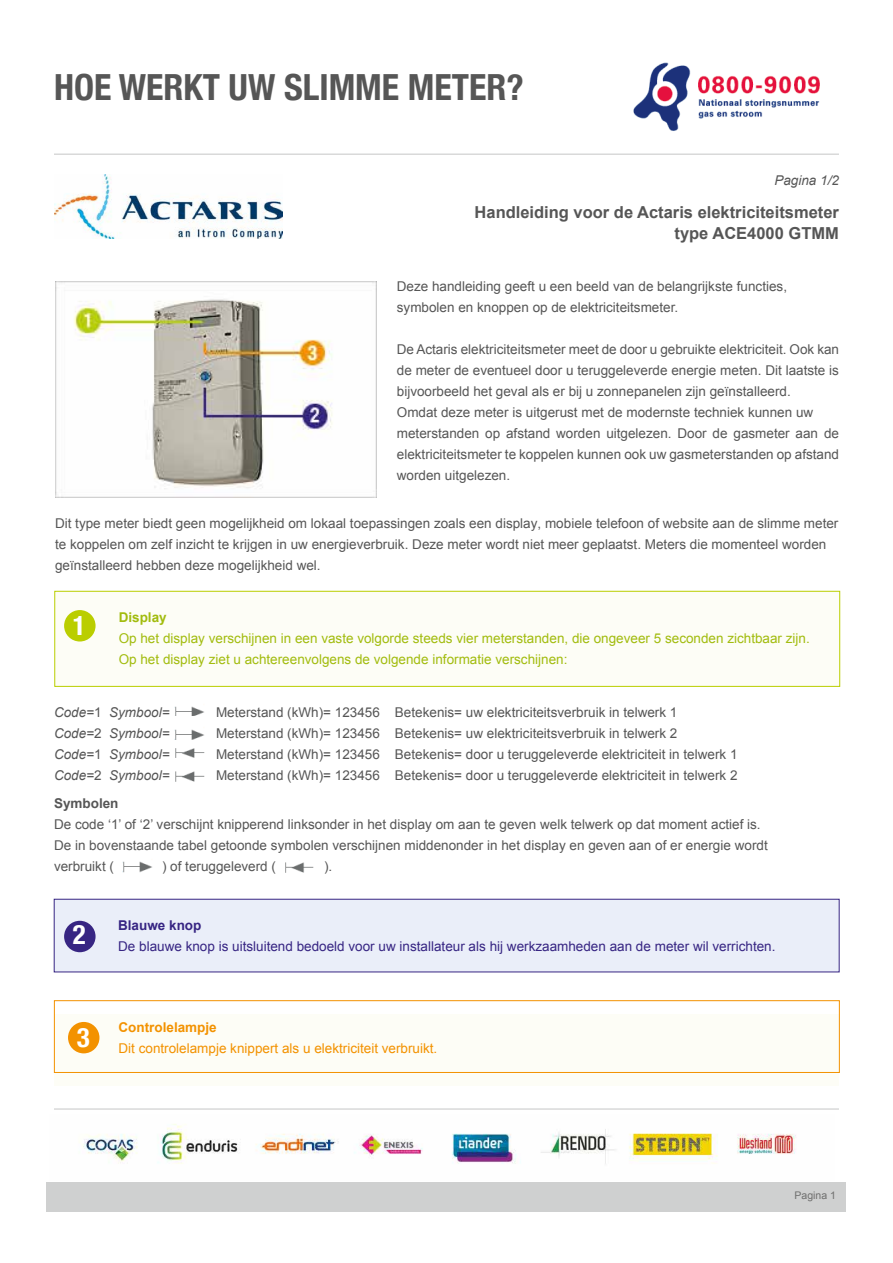
<style>
.page{position:relative;width:893px;height:1263px;background:#fff}
.page>*{position:absolute;margin:0;border:0;box-sizing:border-box;transform-origin:0 0}
.t1{font:700 condensed 36px "Helvetica Neue";color:#565656}
.t2{font:700 condensed 27px "Helvetica Neue";color:#fff}
.t3{font:700 16.5px/21px "Arial";color:#565656;text-align:right}
.t4{font:13.5px/21px "Arial";color:#565656}
.t5{font:13.5px/21px "Arial";color:#a2bc0e}
.t6{font:13.5px "Arial";color:#372583}
.t7{font:13.5px/21px "Arial";color:#f39200}
.t8{font:italic 13.5px "Arial";color:#565656}
.t9{font:700 13.5px "Arial";color:#372583}
.t10{font:700 13.5px "Arial";color:#565656}
.t11{font:700 13.5px "Arial";color:#a2bc0e}
.t12{font:10.5px "Arial";color:#565656}
.t13{font:10.5px "Arial";color:#6f6f6e}
.s1{font-style:normal}
.s2{font-weight:700}
</style>
<div class="page">
<img style="left:633px;top:62px;width:187px;height:69px">
<hr style="left:54px;top:154px;width:785px;height:1px;background:#c5c6c6">
<hr style="left:54px;top:1109px;width:785px;height:1px;background:#c5c6c6">
<img style="left:55px;top:175px;width:228px;height:64px">
<img style="left:55px;top:281px;width:322px;height:216px">
<div style="left:55px;top:591px;width:785px;height:95px;background:#fdfdf6"></div>
<div style="left:55px;top:591px;width:785px;height:95px;border:1px solid #bace00"></div>
<div style="left:54px;top:899px;width:785px;height:73px;background:#eaeef9"></div>
<div style="left:54px;top:899px;width:785px;height:73px;border:1px solid #372583"></div>
<div style="left:64px;top:610px;width:32px;height:31px;background:#bace00;border-radius:50%"></div>
<div style="left:64px;top:921px;width:32px;height:31px;background:#372583;border-radius:50%"></div>
<div style="left:54px;top:1014px;width:785px;height:72px;background:#fdfdf6"></div>
<div style="left:54px;top:1000px;width:786px;height:73px;border:1px solid #f39200"></div>
<div style="left:68px;top:1022px;width:31px;height:31px;background:#f39200;border-radius:50%"></div>
<img style="left:175px;top:706px;width:29px;height:10px">
<img style="left:175px;top:729px;width:29px;height:10px">
<img style="left:175px;top:748px;width:29px;height:10px">
<img style="left:175px;top:771px;width:29px;height:11px">
<img style="left:285px;top:862px;width:29px;height:11px">
<img style="left:123px;top:861px;width:29px;height:12px">
<div style="left:47px;top:1182px;width:799px;height:30px;background:#cfd0d0"></div>
<img style="left:82px;top:1124px;width:714px;height:40px">
<h1 class="t1" style="left:54px;top:58px;width:471px">HOE WERKT UW SLIMME METER?</h1>
<p class="t8" style="left:774px;top:172px;width:66px">Pagina 1/2</p>
<p class="t3" style="left:475px;top:202px;width:366px">Handleiding voor de Actaris elektriciteitsmeter type ACE4000 GTMM</p>
<p class="t4" style="left:397px;top:276px;width:392px">Deze handleiding geeft u een beeld van de belangrijkste functies, symbolen en knoppen op de elektriciteitsmeter.</p>
<p class="t4" style="left:397px;top:339px;width:444px">De Actaris elektriciteitsmeter meet de door u gebruikte elektriciteit. Ook kan de meter de eventueel door u teruggeleverde energie meten. Dit laatste is bijvoorbeeld het geval als er bij u zonnepanelen zijn geïnstalleerd.<br>Omdat deze meter is uitgerust met de modernste techniek kunnen uw meterstanden op afstand worden uitgelezen. Door de gasmeter aan de elektriciteitsmeter te koppelen kunnen ook uw gasmeterstanden op afstand worden uitgelezen.</p>
<p class="t4" style="left:55px;top:513px;width:785px">Dit type meter biedt geen mogelijkheid om lokaal toepassingen zoals een display, mobiele telefoon of website aan de slimme meter te koppelen om zelf inzicht te krijgen in uw energieverbruik. Deze meter wordt niet meer geplaatst. Meters die momenteel worden geïnstalleerd hebben deze mogelijkheid wel.</p>
<h2 class="t2" style="left:73px;top:603px;width:14px">1</h2>
<p class="t11" style="left:119px;top:609px;width:50px">Display</p>
<p class="t5" style="left:119px;top:628px;width:693px">Op het display verschijnen in een vaste volgorde steeds vier meterstanden, die ongeveer 5 seconden zichtbaar zijn.<br>Op het display ziet u achtereenvolgens de volgende informatie verschijnen:</p>
<p class="t8" style="left:54px;top:703px;width:117px">Code=<span class="s1">1</span> Symbool=</p>
<p class="t4" style="left:216px;top:702px;width:463px">Meterstand (kWh)= 123456 Betekenis= uw elektriciteitsverbruik in telwerk 1</p>
<p class="t8" style="left:54px;top:724px;width:117px">Code=<span class="s1">2</span> Symbool=</p>
<p class="t4" style="left:216px;top:723px;width:463px">Meterstand (kWh)= 123456 Betekenis= uw elektriciteitsverbruik in telwerk 2</p>
<p class="t8" style="left:54px;top:745px;width:117px">Code=<span class="s1">1</span> Symbool=</p>
<p class="t4" style="left:216px;top:744px;width:523px">Meterstand (kWh)= 123456 Betekenis= door u teruggeleverde elektriciteit in telwerk 1</p>
<p class="t8" style="left:54px;top:766px;width:117px">Code=<span class="s1">2</span> Symbool=</p>
<p class="t4" style="left:216px;top:765px;width:523px">Meterstand (kWh)= 123456 Betekenis= door u teruggeleverde elektriciteit in telwerk 2</p>
<p class="t10" style="left:54px;top:794px;width:66px">Symbolen</p>
<p class="t4" style="left:54px;top:814px;width:715px">De code ‘1’ of ‘2’ verschijnt knipperend linksonder in het display om aan te geven welk telwerk op dat moment actief is.<br>De in bovenstaande tabel getoonde symbolen verschijnen middenonder in het display en geven aan of er energie wordt verbruikt (</p>
<p class="t4" style="left:162px;top:856px;width:116px">) of teruggeleverd (</p>
<p class="t4" style="left:324px;top:856px;width:10px">).</p>
<h2 class="t2" style="left:73px;top:912px;width:14px">2</h2>
<p class="t9" style="left:118px;top:916px;width:85px">Blauwe knop</p>
<p class="t6" style="left:118px;top:938px;width:659px">De blauwe knop is uitsluitend bedoeld voor uw installateur als hij werkzaamheden aan de meter wil verrichten.</p>
<p class="t7" style="left:77px;top:1017px;width:362px;text-indent:42px"><span class="s2">Controlelampje<br></span><sup>3</sup> Dit controlelampje knippert als u elektriciteit verbruikt.</p>
<p class="t12" style="left:791px;top:1186px;width:43px">Pagina 1</p>
<p class="t13" style="left:794px;top:1189px;width:43px">Pagina 1</p>
</div>
